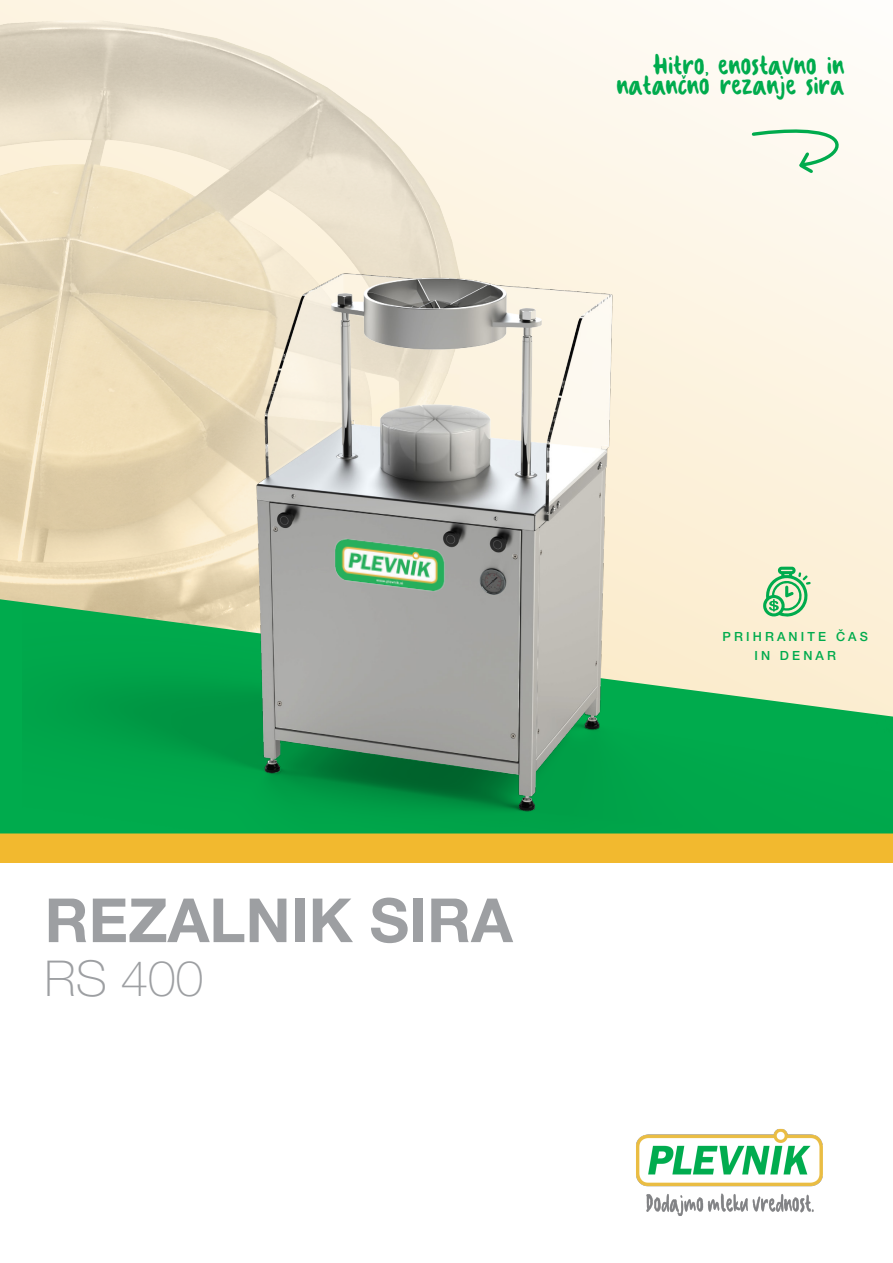
<style>
.page{position:relative;width:893px;height:1263px;background:#fff}
.page>*{position:absolute;margin:0;border:0;box-sizing:border-box;transform-origin:0 0}
.t1{font:700 60.9px "Helvetica Neue LT Pro";color:#9d9fa2}
.t2{font:100 49.5px "Helvetica Neue LT Pro";color:#9d9fa2}
.t3{font:28.5px/20.4px "Sookie";color:#00ab4d;text-align:right}
.t4{font:500 12.6px "Helvetica Neue LT Pro";letter-spacing:.25em;color:#00ab4d}
</style>
<div class="page">
<svg style="left:490px;top:0;width:403px;height:599px;fill:#fdf6e7"></svg>
<svg style="left:750px;top:127px;width:103px;height:49px"></svg>
<div style="left:0;top:833px;width:893px;height:29px;background:#f2b92f"></div>
<img style="left:0;top:0;width:490px;height:599px">
<div style="left:0;top:599px;width:22px;height:234px;background:#00ab4d"></div>
<img style="left:22px;top:599px;width:871px;height:234px">
<img style="left:240px;top:242px;width:385px;height:579px">
<img style="left:334px;top:533px;width:115px;height:63px">
<svg style="left:763px;top:567px;width:48px;height:52px;background:#a1d6a4"></svg>
<img style="left:636px;top:1128px;width:187px;height:88px">
<p class="t3" style="left:617px;top:54px;width:229px">Hitro, enostavno in natančno rezanje sira</p>
<p class="t1" style="left:45px;top:883px;width:470px">REZALNIK SIRA</p>
<p class="t2" style="left:45px;top:950px;width:160px">RS 400</p>
<p class="t4" style="left:722px;top:629px;width:147px">PRIHRANITE ČAS</p>
<p class="t4" style="left:754px;top:648px;width:83px">IN DENAR</p>
</div>
